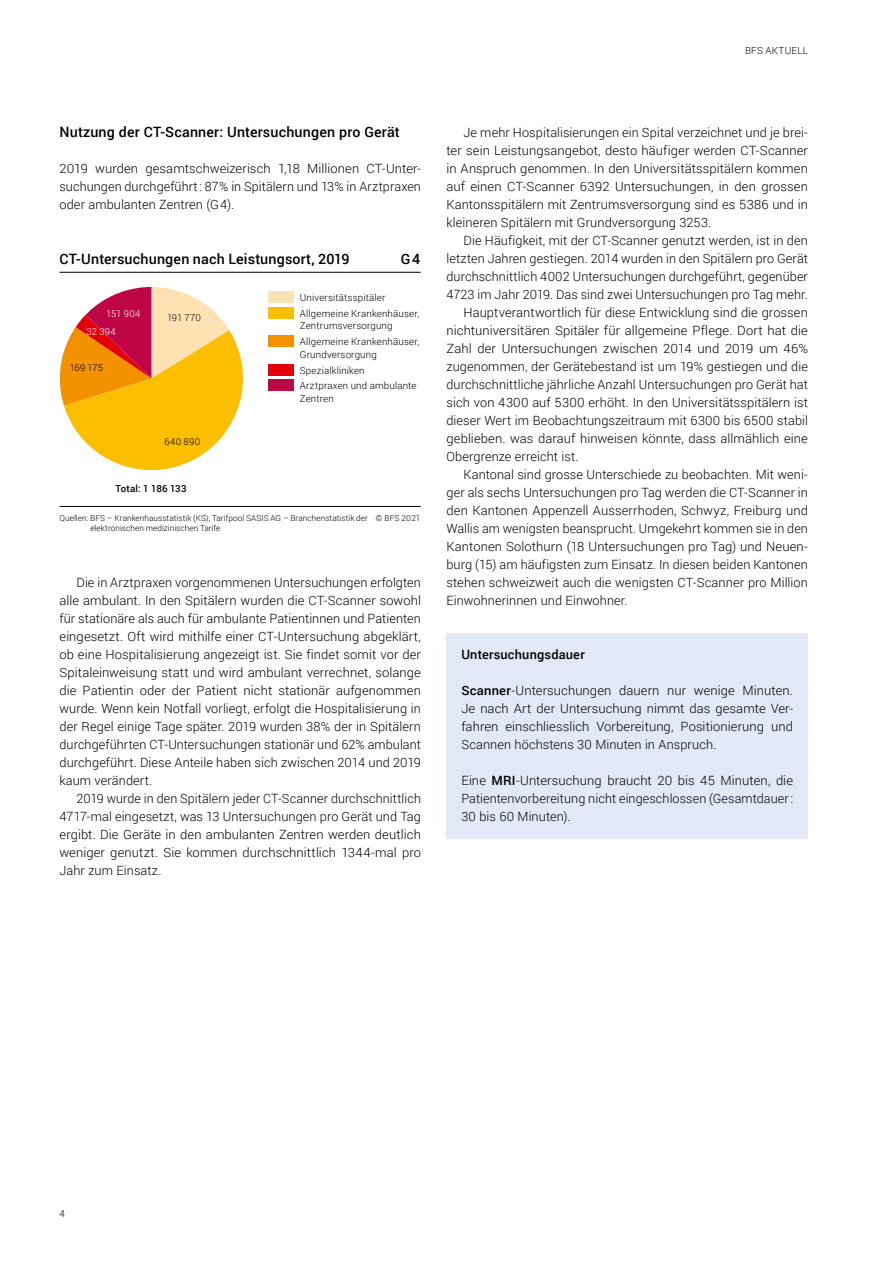
<style>
.page{position:relative;width:893px;height:1263px;background:#fff}
.page>*{position:absolute;margin:0;border:0;box-sizing:border-box;transform-origin:0 0}
.Untertitel_2_fett{font:500 14.25px "Roboto";letter-spacing:.015em;color:#000}
.Grundtext_Einzug{font:300 12.75px/18px "Roboto";letter-spacing:.005em;color:#000;text-align:justify}
.Kasten_Grundtext{font:300 12.75px/18px "Roboto";letter-spacing:.005em;color:#000;text-align:justify}
.Grundtext_D{font:300 12.75px/18px "Roboto";letter-spacing:.01em;color:#000;text-align:justify}
.Kasten_Titel{font:500 12.75px "Roboto";letter-spacing:.015em;color:#000}
.t1{font:300 9.75px/15.8px "Roboto";letter-spacing:.015em;color:#000}
.t2{font:500 9.75px "Roboto";letter-spacing:.02em;color:#000}
.t3{font:300 9.45px "Roboto";letter-spacing:.02em;color:#000}
.t4{font:300 9.45px "Roboto";letter-spacing:.03em;color:#fff}
.t5{font:300 8.25px/9.9px "Roboto";letter-spacing:.01em;color:#000}
.s1{font-weight:500}
</style>
<div class="page">
<div style="left:446px;top:633px;width:362px;height:205px;background:#e3e8f6"></div>
<hr style="left:60px;top:272px;width:361px;height:1px;background:#000">
<svg style="left:60px;top:287px;width:183px;height:183px"></svg>
<div style="left:268px;top:291px;width:25px;height:12px;background:#ffe2b4"></div>
<div style="left:268px;top:307px;width:25px;height:11px;background:#fcbe00"></div>
<div style="left:268px;top:335px;width:25px;height:12px;background:#f39100"></div>
<div style="left:268px;top:364px;width:25px;height:11px;background:#e3000b"></div>
<div style="left:268px;top:380px;width:25px;height:11px;background:#be0646"></div>
<hr style="left:60px;top:506px;width:361px;height:1px;background:#000">
<p class="t1" style="left:745px;top:42px;width:64px">BFS AKTUELL</p>
<h4 class="Untertitel_2_fett" style="left:60px;top:122px;width:342px">Nutzung der CT-Scanner: Untersuchungen pro Gerät</h4>
<p class="Grundtext_D" style="left:60px;top:159px;width:363px">2019 wurden gesamtschweizerisch 1,18 Millionen CT-Unter&shy;suchungen durchgeführt: 87% in Spitälern und 13% in Arztpraxen oder ambulanten Zentren (G4).</p>
<p class="Untertitel_2_fett" style="left:60px;top:249px;width:291px">CT-Untersuchungen nach Leistungsort, 2019</p>
<p class="Untertitel_2_fett" style="left:401px;top:249px;width:21px">G4</p>
<p class="t4" style="left:106px;top:307px;width:36px">151 904</p>
<p class="t4" style="left:86px;top:325px;width:31px">32 394</p>
<p class="t3" style="left:70px;top:361px;width:35px">169 175</p>
<p class="t3" style="left:167px;top:311px;width:36px">191 770</p>
<p class="t3" style="left:164px;top:435px;width:37px">640 890</p>
<p class="t2" style="left:116px;top:481px;width:72px">Total: 1 186 133</p>
<p class="t1" style="left:300px;top:289px;width:121px">Universitätsspitäler<br>Allgemeine Krankenhäuser,</p>
<p class="t1" style="left:300px;top:318px;width:121px">Zentrumsversorgung<br>Allgemeine Krankenhäuser,</p>
<p class="t1" style="left:300px;top:346px;width:118px">Grundversorgung<br>Spezialkliniken<br>Arztpraxen und ambulante</p>
<p class="t1" style="left:300px;top:390px;width:36px">Zentren</p>
<p class="t5" style="left:90px;top:513px;width:332px;text-indent:-31px">Quellen: BFS – Krankenhausstatistik (KS); Tarifpool SASIS AG – Branchenstatistik der © BFS 2021 elektronischen medizinischen Tarife</p>
<p class="Grundtext_Einzug" style="left:60px;top:573px;width:363px;text-indent:17px">Die in Arztpraxen vorgenommenen Untersuchungen erfolgten alle ambulant. In den Spitälern wurden die CT-Scanner sowohl für stationäre als auch für ambulante Patientinnen und Patienten eingesetzt. Oft wird mithilfe einer CT-Untersuchung abgeklärt, ob eine Hospitalisierung angezeigt ist. Sie findet somit vor der Spitaleinweisung statt und wird ambulant verrechnet, solange die Patientin oder der Patient nicht stationär aufgenommen wurde. Wenn kein Notfall vorliegt, erfolgt die Hospitalisierung in der Regel einige Tage später. 2019 wurden 38% der in Spitälern durchgeführten CT-Untersuchungen stationär und 62% ambulant durchgeführt. Diese Anteile haben sich zwischen 2014 und 2019 kaum verändert.</p>
<p class="Grundtext_Einzug" style="left:60px;top:789px;width:363px;text-indent:17px">2019 wurde in den Spitälern jeder CT-Scanner durchschnittlich 4717-mal eingesetzt, was 13 Untersuchungen pro Gerät und Tag ergibt. Die Geräte in den ambulanten Zentren werden deutlich weniger genutzt. Sie kommen durchschnittlich 1344-mal pro Jahr zum Einsatz.</p>
<p class="Grundtext_Einzug" style="left:446px;top:123px;width:363px;text-indent:17px">Je mehr Hospitalisierungen ein Spital verzeichnet und je brei&shy;ter sein Leistungsangebot, desto häufiger werden CT-Scanner in Anspruch genommen. In den Universitätsspitälern kommen auf einen CT-Scanner 6392 Untersuchungen, in den grossen Kantonsspitälern mit Zentrumsversorgung sind es 5386 und in kleineren Spitälern mit Grundversorgung 3253.</p>
<p class="Grundtext_Einzug" style="left:446px;top:231px;width:363px;text-indent:17px">Die Häufigkeit, mit der CT-Scanner genutzt werden, ist in den letzten Jahren gestiegen. 2014 wurden in den Spitälern pro Gerät durchschnittlich 4002 Untersuchungen durchgeführt, gegenüber 4723 im Jahr 2019. Das sind zwei Untersuchungen pro Tag mehr.</p>
<p class="Grundtext_Einzug" style="left:446px;top:303px;width:363px;text-indent:17px">Hauptverantwortlich für diese Entwicklung sind die grossen nichtuniversitären Spitäler für allgemeine Pflege. Dort hat die Zahl der Untersuchungen zwischen 2014 und 2019 um 46% zugenommen, der Gerätebestand ist um 19% gestiegen und die durchschnittliche jährliche Anzahl Untersuchungen pro Gerät hat sich von 4300 auf 5300 erhöht. In den Universitätsspitälern ist dieser Wert im Beobachtungszeitraum mit 6300 bis 6500 stabil geblieben. was darauf hinweisen könnte, dass allmählich eine Obergrenze erreicht ist.</p>
<p class="Grundtext_Einzug" style="left:446px;top:465px;width:363px;text-indent:17px">Kantonal sind grosse Unterschiede zu beobachten. Mit weni&shy;ger als sechs Untersuchungen pro Tag werden die CT-Scanner in den Kantonen Appenzell Ausserrhoden, Schwyz, Freiburg und Wallis am wenigsten beansprucht. Umgekehrt kommen sie in den Kantonen Solothurn (18 Untersuchungen pro Tag) und Neuen&shy;burg (15) am häufigsten zum Einsatz. In diesen beiden Kantonen stehen schweizweit auch die wenigsten CT-Scanner pro Million Einwohnerinnen und Einwohner.</p>
<h5 class="Kasten_Titel" style="left:461px;top:646px;width:125px">Untersuchungsdauer</h5>
<p class="Kasten_Grundtext" style="left:461px;top:681px;width:333px"><span class="s1">Scanner</span>-Untersuchungen dauern nur wenige Minuten.<br>Je nach Art der Untersuchung nimmt das gesamte Ver&shy;fahren einschliesslich Vorbereitung, Positionierung und Scannen höchstens 30 Minuten in Anspruch.</p>
<p class="Kasten_Grundtext" style="left:461px;top:771px;width:333px">Eine <span class="s1">MRI</span>-Untersuchung braucht 20 bis 45 Minuten, die Patientenvorbereitung nicht eingeschlossen (Gesamtdauer :<br>30 bis 60 Minuten).</p>
<p class="t1" style="left:60px;top:1205px;width:7px">4</p>
</div>
